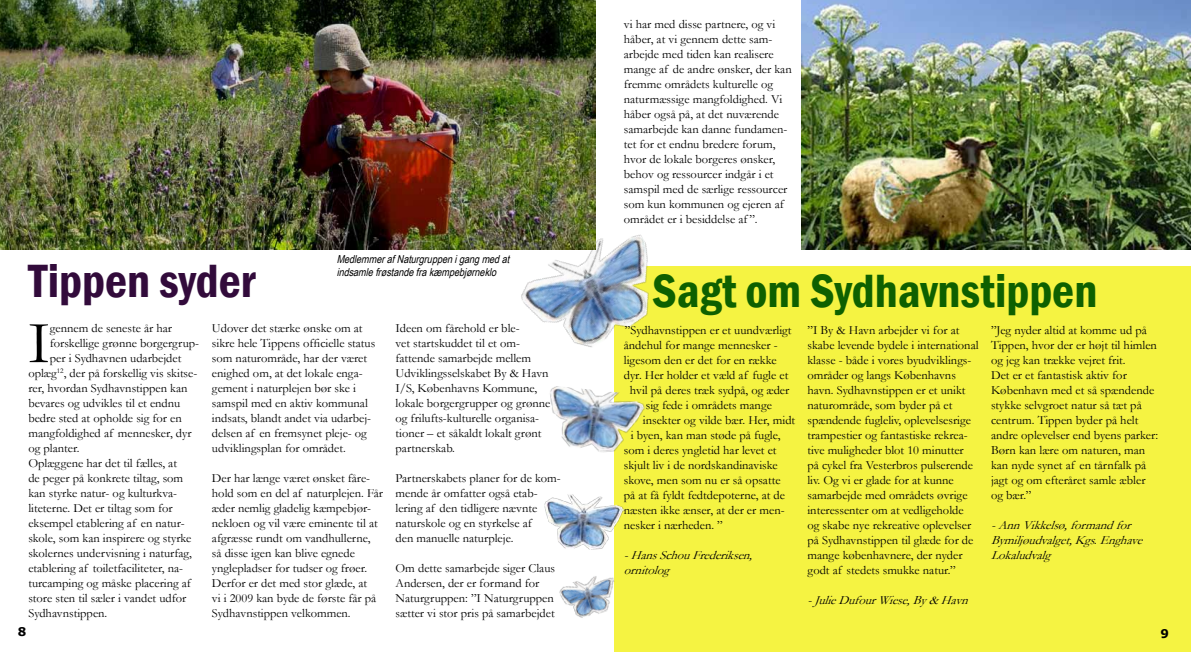
<style>
.page{position:relative;width:1191px;height:652px;background:#fff}
.page>*{position:absolute;margin:0;border:0;box-sizing:border-box;transform-origin:0 0}
.t1{font:60.6px "Garamond";color:#000}
.t2{font:600 condensed 48px "Franklin Gothic";color:#0e6000}
.t3{font:600 condensed 48px "Franklin Gothic";color:#320b3b}
.t4{font:12.5px/15px "Garamond";color:#000}
.t5{font:italic 12.5px/15px "Garamond";color:#000}
.t6{font:700 12px "Verdana";color:#000}
.t7{font:italic 11px/13.2px "Arial Narrow";color:#000}
</style>
<div class="page">
<div style="left:615px;top:266px;width:576px;height:386px;background:#f5f342"></div>
<img style="left:801px;top:0;width:390px;height:249px">
<img style="left:511px;top:214px;width:138px;height:155px">
<img style="left:550px;top:385px;width:95px;height:71px">
<img style="left:544px;top:491px;width:80px;height:59px">
<img style="left:559px;top:570px;width:56px;height:54px">
<img style="left:0;top:0;width:595px;height:249px">
<p class="t4" style="left:624px;top:16px;width:169px">vi har med disse partnere, og vi håber, at vi gennem dette sam&shy;arbejde med tiden kan realisere mange af de andre ønsker, der kan fremme områdets kulturelle og naturmæssige mangfoldighed. Vi håber også på, at det nuværende samarbejde kan danne fundamen&shy;tet for et endnu bredere forum, hvor de lokale borgeres ønsker, behov og ressourcer indgår i et samspil med de særlige ressourcer som kun kommunen og ejeren af området er i besiddelse af ”.</p>
<p class="t7" style="left:337px;top:252px;width:177px">MedlemmerafNaturgruppenigangmedat indsamlefrøstandefrakæmpebjørneklo</p>
<h2 class="t3" style="left:28px;top:249px;width:229px">Tippen syder</h2>
<h2 class="t2" style="left:652px;top:259px;width:446px">Sagt om Sydhavnstippen</h2>
<h1 class="t1" style="left:28px;top:302px;width:23px">I</h1>
<p class="t4" style="left:50px;top:320px;width:124px">gennem de seneste år har</p>
<p class="t4" style="left:50px;top:335px;width:151px">forskellige grønne borgergrup-</p>
<p class="t4" style="left:50px;top:350px;width:133px">per i Sydhavnen udarbejdet</p>
<p class="t4" style="left:28px;top:365px;width:170px">oplæg<sup>12</sup>, der på forskellig vis skitse-</p>
<p class="t4" style="left:28px;top:380px;width:161px">rer, hvordan Sydhavnstippen kan</p>
<p class="t4" style="left:28px;top:395px;width:153px">bevares og udvikles til et endnu</p>
<p class="t4" style="left:28px;top:410px;width:155px">bedre sted at opholde sig for en</p>
<p class="t4" style="left:28px;top:425px;width:165px">mangfoldighed af mennesker, dyr</p>
<p class="t4" style="left:28px;top:440px;width:53px">og planter.</p>
<p class="t4" style="left:28px;top:455px;width:150px">Oplæggene har det til fælles, at</p>
<p class="t4" style="left:28px;top:470px;width:156px">de peger på konkrete tiltag, som</p>
<p class="t4" style="left:28px;top:485px;width:150px">kan styrke natur- og kulturkva-</p>
<p class="t4" style="left:28px;top:500px;width:146px">liteterne. Det er tiltag som for</p>
<p class="t4" style="left:28px;top:515px;width:158px">eksempel etablering af en natur-</p>
<p class="t4" style="left:28px;top:530px;width:165px">skole, som kan inspirere og styrke</p>
<p class="t4" style="left:28px;top:545px;width:165px">skolernes undervisning i naturfag,</p>
<p class="t4" style="left:28px;top:560px;width:156px">etablering af toiletfaciliteter, na-</p>
<p class="t4" style="left:28px;top:575px;width:164px">turcamping og måske placering af</p>
<p class="t4" style="left:28px;top:590px;width:159px">store sten til sæler i vandet udfor</p>
<p class="t4" style="left:28px;top:605px;width:80px">Sydhavnstippen.</p>
<p class="t4" style="left:212px;top:321px;width:165px">Udover det stærke ønske om at sikre hele Tippens officielle status som naturområde, har der været enighed om, at det lokale enga&shy;gement i naturplejen bør ske i samspil med en aktiv kommunal indsats, blandt andet via udarbej&shy;delsen af en fremsynet pleje- og udviklingsplan for området.</p>
<p class="t4" style="left:212px;top:471px;width:172px">Der har længe været ønsket fåre&shy;hold som en del af naturplejen. Får æder nemlig gladelig kæmpebjør&shy;nekloen og vil være eminente til at afgræsse rundt om vandhullerne, så disse igen kan blive egnede ynglepladser for tudser og frøer.<br>Derfor er det med stor glæde, at<br>vi i 2009 kan byde de første får på<br>Sydhavnstippen velkommen.</p>
<p class="t4" style="left:395px;top:320px;width:156px">Ideen om fårehold er ble-<br>vet startskuddet til et om&shy;fattende samarbejde mellem<br>Udviklingsselskabet By &amp; Havn<br>I/S, Københavns Kommune, lokale borgergrupper og grønne og frilufts-kulturelle organisa&shy;tioner – et såkaldt lokalt grønt partnerskab.</p>
<p class="t4" style="left:395px;top:470px;width:167px">Partnerskabets planer for de kom&shy;mende år omfatter også etab&shy;lering af den tidligere nævnte naturskole og en styrkelse af<br>den manuelle naturpleje.</p>
<p class="t4" style="left:395px;top:560px;width:161px">Om dette samarbejde siger Claus<br>Andersen, der er formand for<br>Naturgruppen: ”I Naturgruppen sætter vi stor pris på samarbejdet</p>
<p class="t4" style="left:625px;top:322px;width:168px">”Sydhavnstippen er et uundværligt</p>
<p class="t4" style="left:624px;top:337px;width:155px">åndehul for mange mennesker -</p>
<p class="t4" style="left:624px;top:352px;width:154px">ligesom den er det for en række</p>
<p class="t4" style="left:624px;top:367px;width:166px">dyr. Her holder et væld af fugle et</p>
<p class="t4" style="left:630px;top:382px;width:161px">hvil på deres træk sydpå, og æder</p>
<p class="t4" style="left:646px;top:397px;width:128px">sig fede i områdets mange</p>
<p class="t4" style="left:643px;top:412px;width:154px">insekter og vilde bær. Her, midt</p>
<p class="t4" style="left:631px;top:427px;width:151px">i byen, kan man støde på fugle,</p>
<p class="t4" style="left:624px;top:442px;width:154px">som i deres yngletid har levet et</p>
<p class="t4" style="left:624px;top:457px;width:155px">skjult liv i de nordskandinaviske</p>
<p class="t4" style="left:624px;top:472px;width:158px">skove, men som nu er så opsatte</p>
<p class="t4" style="left:624px;top:487px;width:163px">på at få fyldt fedtdepoterne, at de</p>
<p class="t4" style="left:624px;top:502px;width:162px">næsten ikke ænser, at der er men-</p>
<p class="t4" style="left:624px;top:517px;width:101px">nesker i nærheden. ”</p>
<p class="t5" style="left:624px;top:547px;width:136px">-HansSchouFrederiksen, ornitolog</p>
<p class="t4" style="left:807px;top:322px;width:173px">”I By &amp; Havn arbejder vi for at skabe levende bydele i international klasse - både i vores byudviklings&shy;områder og langs Københavns havn. Sydhavnstippen er et unikt naturområde, som byder på et spændende fugleliv, oplevelsesrige trampestier og fantastiske rekrea&shy;tive muligheder blot 10 minutter<br>på cykel fra Vesterbros pulserende liv. Og vi er glade for at kunne samarbejde med områdets øvrige interessenter om at vedligeholde og skabe nye rekreative oplevelser på Sydhavnstippen til glæde for de mange københavnere, der nyder godt af stedets smukke natur.”</p>
<p class="t5" style="left:807px;top:592px;width:168px">-JulieDufourWiese,By&amp;Havn</p>
<p class="t4" style="left:991px;top:322px;width:169px">”Jeg nyder altid at komme ud på<br>Tippen, hvor der er højt til himlen og jeg kan trække vejret frit.<br>Det er et fantastisk aktiv for<br>København med et så spændende stykke selvgroet natur så tæt på centrum. Tippen byder på helt andre oplevelser end byens parker:<br>Børn kan lære om naturen, man kan nyde synet af en tårnfalk på jagt og om efteråret samle æbler og bær.”</p>
<p class="t5" style="left:991px;top:517px;width:158px">-AnnVikkelsø,formandfor<br>Bymiljøudvalget,Kgs.Enghave<br>Lokaludvalg</p>
<p class="t6" style="left:18px;top:624px;width:10px">8</p>
<p class="t6" style="left:1160px;top:626px;width:10px">9</p>
</div>
